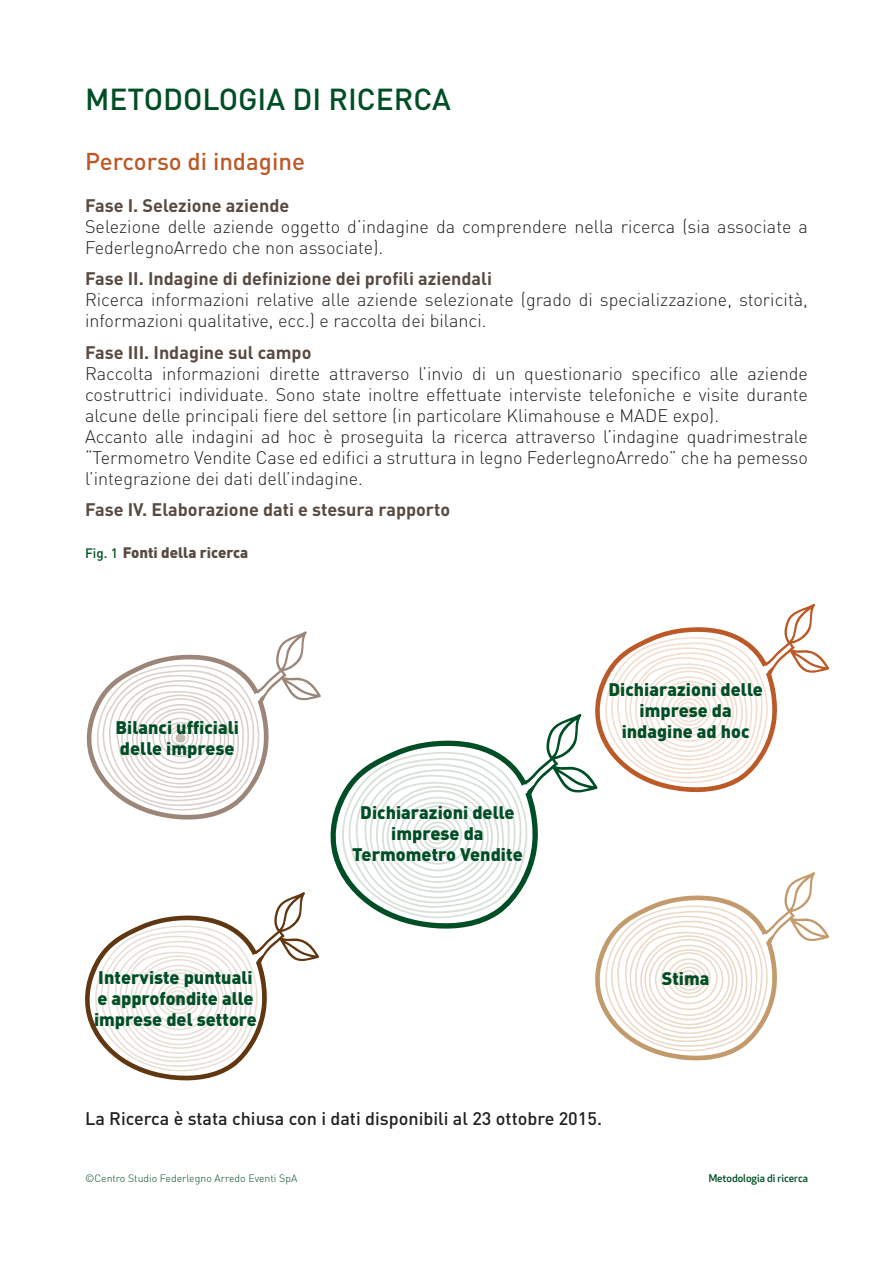
<style>
.page{position:relative;width:893px;height:1263px;background:#fff}
.page>*{position:absolute;margin:0;border:0;box-sizing:border-box;transform-origin:0 0}
.t1{font:500 30px "DIN";color:#004e26}
.t2{font:500 24px "DIN";color:#bb5927}
.t3{font:300 18px/21px "DIN";color:#231f20}
.t4{font:900 18px/21px "DIN";color:#004e26}
.t5{font:700 18px "DIN";color:#594a41}
.t6{font:500 18px "DIN";color:#231f20}
.t7{font:900 15px "DIN";color:#594a41}
.t8{font:300 10.5px "DIN";color:#004e26}
.t9{font:500 10.5px "Apex New";color:#004e26}
.s1{font-weight:500;font-size:13.5px;color:#004e26}
</style>
<div class="page">
<svg style="left:86px;top:631px;width:235px;height:189px"></svg>
<svg style="left:85px;top:892px;width:234px;height:189px"></svg>
<svg style="left:330px;top:603px;width:499px;height:458px"></svg>
<h1 class="t1" style="left:85px;top:80px;width:367px">METODOLOGIA DI RICERCA</h1>
<h2 class="t2" style="left:85px;top:146px;width:221px">Percorso di indagine</h2>
<p class="t5" style="left:85px;top:194px;width:206px">Fase I. Selezione aziende</p>
<p class="t3" style="left:85px;top:216px;width:724px">Selezione delle aziende oggetto d’indagine da comprendere nella ricerca (sia associate a<br>FederlegnoArredo che non associate).</p>
<p class="t5" style="left:85px;top:267px;width:408px">Fase II. Indagine di definizione dei profili aziendali</p>
<p class="t3" style="left:85px;top:289px;width:724px">Ricerca informazioni relative alle aziende selezionate (grado di specializzazione, storicità, informazioni qualitative, ecc.) e raccolta dei bilanci.</p>
<p class="t5" style="left:85px;top:341px;width:228px">Fase III. Indagine sul campo</p>
<p class="t3" style="left:85px;top:363px;width:724px">Raccolta informazioni dirette attraverso l’invio di un questionario specifico alle aziende costruttrici individuate. Sono state inoltre effettuate interviste telefoniche e visite durante alcune delle principali fiere del settore (in particolare Klimahouse e MADE expo).<br>Accanto alle indagini ad hoc è proseguita la ricerca attraverso l’indagine quadrimestrale “Termometro Vendite Case ed edifici a struttura in legno FederlegnoArredo” che ha pemesso l’integrazione dei dati dell’indagine.</p>
<p class="t5" style="left:85px;top:498px;width:367px">Fase IV. Elaborazione dati e stesura rapporto</p>
<p class="t7" style="left:85px;top:543px;width:165px"><span class="s1">Fig. 1</span> Fonti della ricerca</p>
<p class="t4" style="left:115px;top:716px;width:125px">Bilanci ufficiali delle imprese</p>
<p class="t4" style="left:352px;top:801px;width:172px;text-align:center">Dichiarazioni delle imprese da<br>Termometro Vendite</p>
<p class="t4" style="left:608px;top:678px;width:156px;text-align:center">Dichiarazioni delle imprese da indagine ad hoc</p>
<p class="t4" style="left:98px;top:966px;width:156px">Interviste puntuali</p>
<p class="t4" style="left:662px;top:967px;width:49px">Stima</p>
<p class="t4" style="left:94px;top:987px;width:164px">e approfondite alle imprese del settore</p>
<p class="t6" style="left:85px;top:1107px;width:518px">La Ricerca è stata chiusa con i dati disponibili al 23 ottobre 2015.</p>
<p class="t8" style="left:85px;top:1172px;width:214px">©Centro Studio Federlegno Arredo Eventi SpA</p>
<p class="t9" style="left:709px;top:1171px;width:101px">Metodologia di ricerca</p>
</div>
